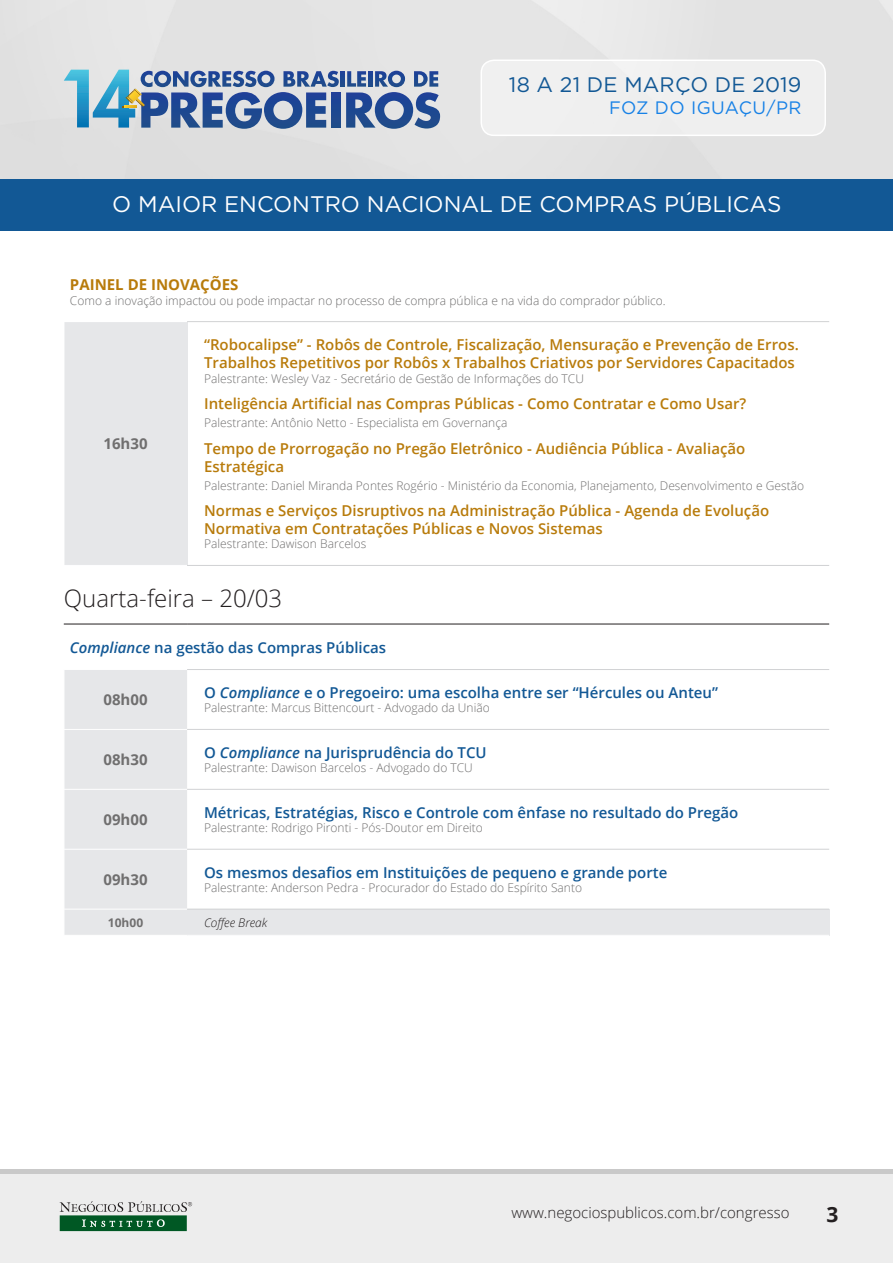
<style>
.page{position:relative;width:893px;height:1263px;background:#fff}
.page>*{position:absolute;margin:0;border:0;box-sizing:border-box;transform-origin:0 0}
.t1{font:300 24px "Open Sans";color:#231f20}
.t2{font:22.5px "Gotham";color:#fff}
.t3{font:21px "Gotham";letter-spacing:.01em;color:#125895}
.t4{font:700 21px "Open Sans";color:#231f20}
.t5{font:18px "Gotham";letter-spacing:.025em;color:#1781e6}
.t6{font:600 15px/18px "Open Sans";color:#b87b0b}
.t7{font:600 15px "Open Sans";color:#125895}
.t8{font:300 15px "Open Sans";color:#231f20}
.t9{font:700 15px "Open Sans";color:#706f6f}
.t10{font:700 15px "Open Sans";color:#b87b0b}
.t11{font:300 12px "Open Sans";color:#706f6f}
.t12{font:italic 300 12px "Open Sans";color:#231f20}
.t13{font:700 12px "Open Sans";color:#706f6f}
.s1{font-style:italic}
</style>
<div class="page">
<div style="left:0;top:0;width:893px;height:179px;background:#e2e2e2"></div>
<div style="left:0;top:1174px;width:893px;height:89px;background:#ededed"></div>
<svg style="left:60px;top:1201px;width:132px;height:30px"></svg>
<hr style="left:0;top:1170px;width:893px;height:4px;background:#c9c9c9">
<div style="left:481px;top:60px;width:344px;height:75px;background:#efefef;border-radius:13px"></div>
<div style="left:480px;top:60px;width:346px;height:76px;border:2px solid #fff;border-radius:13px"></div>
<div style="left:0;top:179px;width:893px;height:52px;background:#125895"></div>
<div style="left:331px;top:92px;width:10px;height:36px;background:#1e4791"></div>
<hr style="left:341px;top:71px;width:4px;height:16px;background:#1d4791">
<svg style="left:346px;top:71px;width:94px;height:58px;background:#798fb7"></svg>
<svg style="left:64px;top:70px;width:275px;height:59px;background:#819ebe"></svg>
<div style="left:64px;top:322px;width:123px;height:243px;background:#e6e7e9"></div>
<hr style="left:64px;top:322px;width:1px;height:243px;background:#fff">
<hr style="left:187px;top:321px;width:642px;height:1px;background:#d1d2d4">
<hr style="left:187px;top:565px;width:642px;height:1px;background:#d1d2d4">
<div style="left:187px;top:909px;width:642px;height:26px;background:#e6e7e9"></div>
<div style="left:64px;top:670px;width:123px;height:265px;background:#e6e7e9"></div>
<hr style="left:64px;top:624px;width:123px;height:1px;background:#231f20">
<hr style="left:187px;top:624px;width:642px;height:1px;background:#231f20">
<hr style="left:64px;top:729px;width:123px;height:1px;background:#fff">
<hr style="left:64px;top:789px;width:123px;height:1px;background:#fff">
<hr style="left:64px;top:849px;width:123px;height:1px;background:#fff">
<hr style="left:64px;top:909px;width:123px;height:1px;background:#fff">
<hr style="left:187px;top:669px;width:642px;height:1px;background:#d1d2d4">
<hr style="left:187px;top:729px;width:642px;height:1px;background:#d1d2d4">
<hr style="left:187px;top:789px;width:642px;height:1px;background:#d1d2d4">
<hr style="left:187px;top:849px;width:642px;height:1px;background:#d1d2d4">
<hr style="left:187px;top:909px;width:642px;height:1px;background:#d1d2d4">
<h3 class="t3" style="left:509px;top:71px;width:294px">18 A 21 DE MARÇO DE 2019</h3>
<h3 class="t5" style="left:609px;top:96px;width:194px">FOZ DO IGUAÇU/PR</h3>
<h2 class="t2" style="left:112px;top:190px;width:671px">O MAIOR ENCONTRO NACIONAL DE COMPRAS PÚBLICAS</h2>
<p class="t10" style="left:70px;top:274px;width:170px">PAINEL DE INOVAÇÕES</p>
<p class="t11" style="left:70px;top:292px;width:597px">Como a inovação impactou ou pode impactar no processo de compra pública e na vida do comprador público.</p>
<p class="t6" style="left:204px;top:335px;width:596px">“Robocalipse” - Robôs de Controle, Fiscalização, Mensuração e Prevenção de Erros.<br>Trabalhos Repetitivos por Robôs x Trabalhos Criativos por Servidores Capacitados</p>
<p class="t11" style="left:204px;top:370px;width:381px">Palestrante: Wesley Vaz - Secretário de Gestão de Informações do TCU</p>
<p class="t6" style="left:204px;top:394px;width:544px">Inteligência Artificial nas Compras Públicas - Como Contratar e Como Usar?</p>
<p class="t11" style="left:204px;top:414px;width:305px">Palestrante: Antônio Netto - Especialista em Governança</p>
<p class="t6" style="left:204px;top:439px;width:543px">Tempo de Prorrogação no Pregão Eletrônico - Audiência Pública - Avaliação<br>Estratégica</p>
<p class="t11" style="left:204px;top:477px;width:601px">Palestrante: Daniel Miranda Pontes Rogério - Ministério da Economia, Planejamento, Desenvolvimento e Gestão</p>
<p class="t6" style="left:204px;top:501px;width:567px">Normas e Serviços Disruptivos na Administração Pública - Agenda de Evolução<br>Normativa em Contratações Públicas e Novos Sistemas</p>
<p class="t11" style="left:204px;top:536px;width:164px">Palestrante: Dawison Barcelos</p>
<p class="t1" style="left:64px;top:582px;width:220px">Quarta-feira – 20/03</p>
<p class="t7" style="left:70px;top:637px;width:318px"><span class="s1">Compliance</span> na gestão das Compras Públicas</p>
<p class="t9" style="left:103px;top:689px;width:46px">08h00</p>
<p class="t7" style="left:204px;top:682px;width:515px">O <span class="s1">Compliance</span> e o Pregoeiro: uma escolha entre ser “Hércules ou Anteu”</p>
<p class="t11" style="left:204px;top:700px;width:287px">Palestrante: Marcus Bittencourt - Advogado da União</p>
<p class="t9" style="left:103px;top:749px;width:46px">08h30</p>
<p class="t7" style="left:204px;top:742px;width:284px">O <span class="s1">Compliance</span> na Jurisprudência do TCU</p>
<p class="t11" style="left:204px;top:760px;width:270px">Palestrante: Dawison Barcelos - Advogado do TCU</p>
<p class="t9" style="left:103px;top:809px;width:46px">09h00</p>
<p class="t7" style="left:204px;top:802px;width:536px">Métricas, Estratégias, Risco e Controle com ênfase no resultado do Pregão</p>
<p class="t11" style="left:204px;top:820px;width:280px">Palestrante: Rodrigo Pironti - Pós-Doutor em Direito</p>
<p class="t9" style="left:103px;top:869px;width:46px">09h30</p>
<p class="t7" style="left:204px;top:862px;width:465px">Os mesmos desafios em Instituições de pequeno e grande porte</p>
<p class="t11" style="left:204px;top:879px;width:379px">Palestrante: Anderson Pedra - Procurador do Estado do Espírito Santo</p>
<p class="t13" style="left:108px;top:914px;width:37px">10h00</p>
<p class="t12" style="left:204px;top:914px;width:65px">Coffee Break</p>
<p class="t9" style="left:103px;top:433px;width:46px">16h30</p>
<p class="t8" style="left:511px;top:1202px;width:280px">www.negociospublicos.com.br/congresso</p>
<h3 class="t4" style="left:826px;top:1199px;width:13px">3</h3>
</div>
